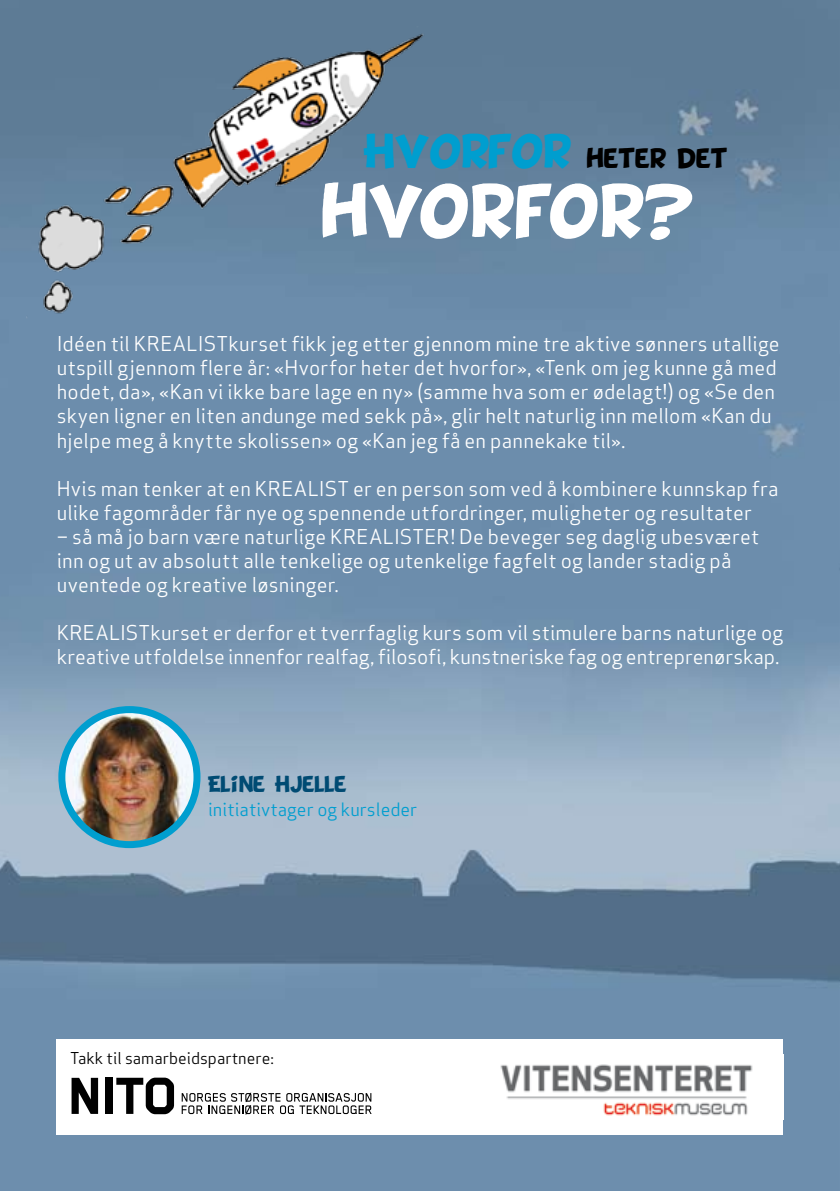
<style>
.page{position:relative;width:840px;height:1191px;background:#fff}
.page>*{position:absolute;margin:0;border:0;box-sizing:border-box;transform-origin:0 0}
.t1{font:60px "BD Cartoon Shout";letter-spacing:.005em;color:#fff}
.t2{font:22px "BD Cartoon Shout";color:#000}
.t3{font:20px/24px "Apex Sans Book ST";letter-spacing:.01em;color:#fff}
.t4{font:18px "Apex Sans Book ST";color:#009ecf}
.t5{font:18px "BD Cartoon Shout";color:#004b73}
.t6{font:16px "Apex Sans Book ST";color:#000}
.s1{font-size:38px;color:#009ecf}
</style>
<div class="page">
<img style="left:0;top:0;width:839px;height:1191px">
<img style="left:62px;top:709px;width:133px;height:135px">
<div style="left:58px;top:706px;width:142px;height:142px;border:7px solid #009ecf;border-radius:50%"></div>
<div style="left:57px;top:1039px;width:725px;height:95px;background:#fff"></div>
<img style="left:500px;top:1064px;width:253px;height:52px">
<svg style="left:71px;top:1077px;width:27px;height:36px"></svg>
<div style="left:105px;top:1077px;width:7px;height:36px;background:#000"></div>
<svg style="left:116px;top:1077px;width:58px;height:37px"></svg>
<svg style="left:181px;top:1092px;width:190px;height:22px"></svg>
<img style="left:26px;top:27px;width:439px;height:311px">
<p class="t2" style="left:363px;top:147px;width:365px"><span class="s1">HVORFOR</span> HETER DET</p>
<h1 class="t1" style="left:322px;top:181px;width:373px">HVORFOR?</h1>
<p class="t3" style="left:57px;top:332px;width:724px">Idéen til KREALISTkurset fikk jeg etter gjennom mine tre aktive sønners utallige utspill gjennom flere år: «Hvorfor heter det hvorfor», «Tenk om jeg kunne gå med hodet, da», «Kan vi ikke bare lage en ny» (samme hva som er ødelagt!) og «Se den skyen ligner en liten andunge med sekk på», glir helt naturlig inn mellom «Kan du hjelpe meg å knytte skolissen» og «Kan jeg få en pannekake til».</p>
<p class="t3" style="left:57px;top:476px;width:723px">Hvis man tenker at en KREALIST er en person som ved å kombinere kunnskap fra ulike fagområder får nye og spennende utfordringer, muligheter og resultater</p>
<p class="t3" style="left:57px;top:524px;width:703px">– så må jo barn være naturlige KREALISTER! De beveger seg daglig ubesværet inn og ut av absolutt alle tenkelige og utenkelige fagfelt og lander stadig på uventede og kreative løsninger.</p>
<p class="t3" style="left:57px;top:620px;width:727px">KREALISTkurset er derfor et tverrfaglig kurs som vil stimulere barns naturlige og kreative utfoldelse innenfor realfag, filosofi, kunstneriske fag og entreprenørskap.</p>
<p class="t5" style="left:208px;top:774px;width:140px">ELINE HJELLE</p>
<p class="t4" style="left:208px;top:797px;width:211px">initiativtager og kursleder</p>
<p class="t6" style="left:70px;top:1047px;width:205px">Takk til samarbeidspartnere:</p>
</div>
